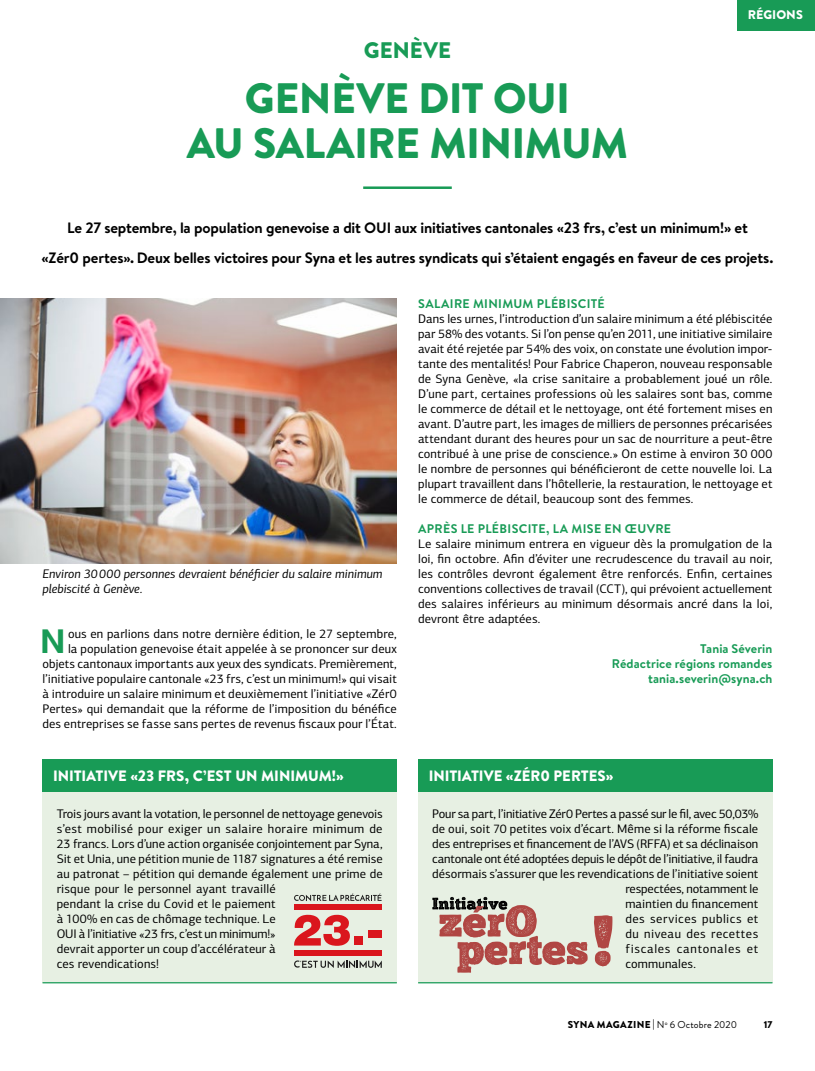
<style>
.page{position:relative;width:815px;height:1071px;background:#fff}
.page>*{position:absolute;margin:0;border:0;box-sizing:border-box;transform-origin:0 0}
.t1{font:900 42.5px/45px "Brandon Grotesque";letter-spacing:-.015em;color:#189b56;text-align:center}
.t2{font:700 34.38px "PF Centro Sans Pro";color:#189b56}
.t3{font:900 22.5px "Brandon Text";letter-spacing:.005em;color:#189b56}
.t4{font:700 15px/30px "Brandon Text";letter-spacing:-.01em;color:#000;text-align:center}
.t5{font:900 15px "Brandon Text";color:#fff}
.t6{font:12.5px/15px "PF Centro Sans Pro";letter-spacing:.005em;color:#000;text-align:justify}
.t7{font:12.5px "PF Centro Sans Pro";letter-spacing:-.02em;color:#000}
.t8{font:700 12.5px/15px "Brandon Text";letter-spacing:.01em;color:#189b56;text-align:right}
.t9{font:italic 12.5px/15px "PF Centro Sans Pro";color:#000}
.t10{font:12.5px "PF Centro Sans Pro";letter-spacing:.04em;color:#000}
.t11{font:12.5px "PF Centro Sans Pro";letter-spacing:.055em;color:#000}
.t12{font:900 12.5px "Brandon Grotesque";color:#fff}
.t13{font:900 10px "Brandon Grotesque";letter-spacing:.03em;color:#000}
.s1{font-weight:400}
</style>
<div class="page">
<hr style="left:363px;top:186px;width:89px;height:3px;background:#189b56">
<div style="left:737px;top:0;width:78px;height:30px;background:#189b56"></div>
<img style="left:0;top:298px;width:397px;height:265px">
<div style="left:418px;top:791px;width:354px;height:191px;background:#e7f0e3"></div>
<div style="left:43px;top:791px;width:354px;height:191px;background:#e7f0e3"></div>
<div style="left:418px;top:759px;width:354px;height:32px;background:#189b56"></div>
<div style="left:43px;top:759px;width:354px;height:32px;background:#189b56"></div>
<hr style="left:418px;top:981px;width:354px;height:2px;background:#189b56">
<hr style="left:43px;top:981px;width:354px;height:2px;background:#189b56">
<svg style="left:594px;top:915px;width:18px;height:51px"></svg>
<svg style="left:432px;top:896px;width:156px;height:76px"></svg>
<svg style="left:294px;top:893px;width:88px;height:8px"></svg>
<svg style="left:294px;top:960px;width:88px;height:7px"></svg>
<svg style="left:294px;top:914px;width:56px;height:31px"></svg>
<div style="left:354px;top:936px;width:9px;height:8px;background:#da161d"></div>
<div style="left:368px;top:929px;width:14px;height:7px;background:#da161d"></div>
<div style="left:294px;top:950px;width:88px;height:5px;background:#da161d"></div>
<div style="left:294px;top:903px;width:88px;height:6px;background:#da161d"></div>
<h3 class="t3" style="left:364px;top:35px;width:89px">GENÈVE</h3>
<h1 class="t1" style="left:187px;top:76px;width:443px">GENÈVE DIT OUI<br>AU SALAIRE MINIMUM</h1>
<p class="t12" style="left:748px;top:6px;width:57px">RÉGIONS</p>
<p class="t4" style="left:41px;top:212px;width:734px">Le 27 septembre, la population genevoise a dit OUI aux initiatives cantonales «23 frs, c’est un minimum!» et<br>«Zér0 pertes». Deux belles victoires pour Syna et les autres syndicats qui s’étaient engagés en faveur de ces projets.</p>
<p class="t9" style="left:43px;top:566px;width:342px">Environ 30000 personnes devraient bénéficier du salaire minimum plebiscité à Genève.</p>
<p class="t6" style="left:43px;top:626px;width:356px;text-align:right">ous en parlions dans notre dernière édition, le 27 septembre,<br>la population genevoise était appelée à se prononcer sur deux objets cantonaux importants aux yeux des syndicats. Premièrement, l’initiative populaire cantonale «23 frs, c’est un minimum!» qui visait à introduire un salaire minimum et deuxièmement l’initiative «Zér0<br>Pertes» qui demandait que la réforme de l’imposition du bénéfice des entreprises se fasse sans pertes de revenus fiscaux pour l’État.</p>
<h2 class="t2" style="left:40px;top:619px;width:27px">N</h2>
<p class="t8" style="left:418px;top:295px;width:188px">SALAIRE MINIMUM PLÉBISCITÉ</p>
<p class="t6" style="left:418px;top:311px;width:356px">Dans les urnes, l’introduction d’un salaire minimum a été plébiscitée par 58% des votants. Si l’on pense qu’en 2011, une initiative similaire avait été rejetée par 54% des voix, on constate une évolution impor&shy;tante des mentalités! Pour Fabrice Chaperon, nouveau responsable de Syna Genève, «la crise sanitaire a probablement joué un rôle.<br>D’une part, certaines professions où les salaires sont bas, comme le commerce de détail et le nettoyage, ont été fortement mises en avant. D’autre part, les images de milliers de personnes précarisées attendant durant des heures pour un sac de nourriture a peut-être contribué à une prise de conscience.» On estime à environ 30 000 le nombre de personnes qui bénéficieront de cette nouvelle loi. La plupart travaillent dans l’hôtellerie, la restauration, le nettoyage et le commerce de détail, beaucoup sont des femmes.</p>
<p class="t8" style="left:418px;top:520px;width:254px">APRÈS LE PLÉBISCITE, LA MISE EN ŒUVRE</p>
<p class="t6" style="left:418px;top:536px;width:356px">Le salaire minimum entrera en vigueur dès la promulgation de la loi, fin octobre. Afin d’éviter une recrudescence du travail au noir, les contrôles devront également être renforcés. Enfin, certaines conventions collectives de travail (CCT), qui prévoient actuellement des salaires inférieurs au minimum désormais ancré dans la loi, devront être adaptées.</p>
<p class="t8" style="left:612px;top:640px;width:162px">Tania Séverin<br>Rédactrice régions romandes tania.severin@syna.ch</p>
<p class="t5" style="left:53px;top:764px;width:292px">INITIATIVE «23 FRS, C’EST UN MINIMUM!»</p>
<p class="t5" style="left:429px;top:764px;width:186px">INITIATIVE «ZÉR0 PERTES»</p>
<p class="t6" style="left:57px;top:806px;width:328px;text-align:left">Trois jours avant la votation, le personnel de nettoyage genevois s’est mobilisé pour exiger un salaire horaire minimum de 23 francs. Lors d’une action organisée conjointement par Syna, Sit et Unia, une pétition munie de 1187 signatures a été remise au patronat – pétition qui demande également une prime de risque pour le personnel ayant travaillé<br>pendant la crise du Covid et le paiement<br>à 100% en cas de chômage technique. Le<br>OUI à l’initiative «23 frs, c’est un minimum!»<br>devrait apporter un coup d’accélérateur à<br>ces revendications!</p>
<p class="t7" style="left:432px;top:806px;width:327px">Pour sa part, l’initiative Zér0 Pertes a passé sur le fil, avec 50,03%</p>
<p class="t6" style="left:432px;top:821px;width:327px">de oui, soit 70 petites voix d’écart. Même si la réforme fiscale</p>
<p class="t6" style="left:432px;top:836px;width:328px">des entreprises et financement de l’AVS (RFFA) et sa déclinaison</p>
<p class="t7" style="left:432px;top:851px;width:327px">cantonale ont été adoptées depuis le dépôt de l’initiative, il faudra</p>
<p class="t6" style="left:432px;top:866px;width:327px">désormais s’assurer que les revendications de l’initiative soient</p>
<p class="t6" style="left:625px;top:881px;width:134px">respectées, notamment le</p>
<p class="t6" style="left:625px;top:896px;width:134px">maintien du financement</p>
<p class="t10" style="left:625px;top:911px;width:134px">des services publics et</p>
<p class="t10" style="left:625px;top:926px;width:134px">du niveau des recettes</p>
<p class="t11" style="left:625px;top:941px;width:134px">fiscales cantonales et</p>
<p class="t6" style="left:625px;top:956px;width:72px">communales.</p>
<p class="t13" style="left:568px;top:1017px;width:171px">SYNA MAGAZINE | <span class="s1">N</span><sup>o</sup> <span class="s1">6 Octobre 2020</span></p>
<p class="t13" style="left:764px;top:1017px;width:10px">17</p>
</div>
